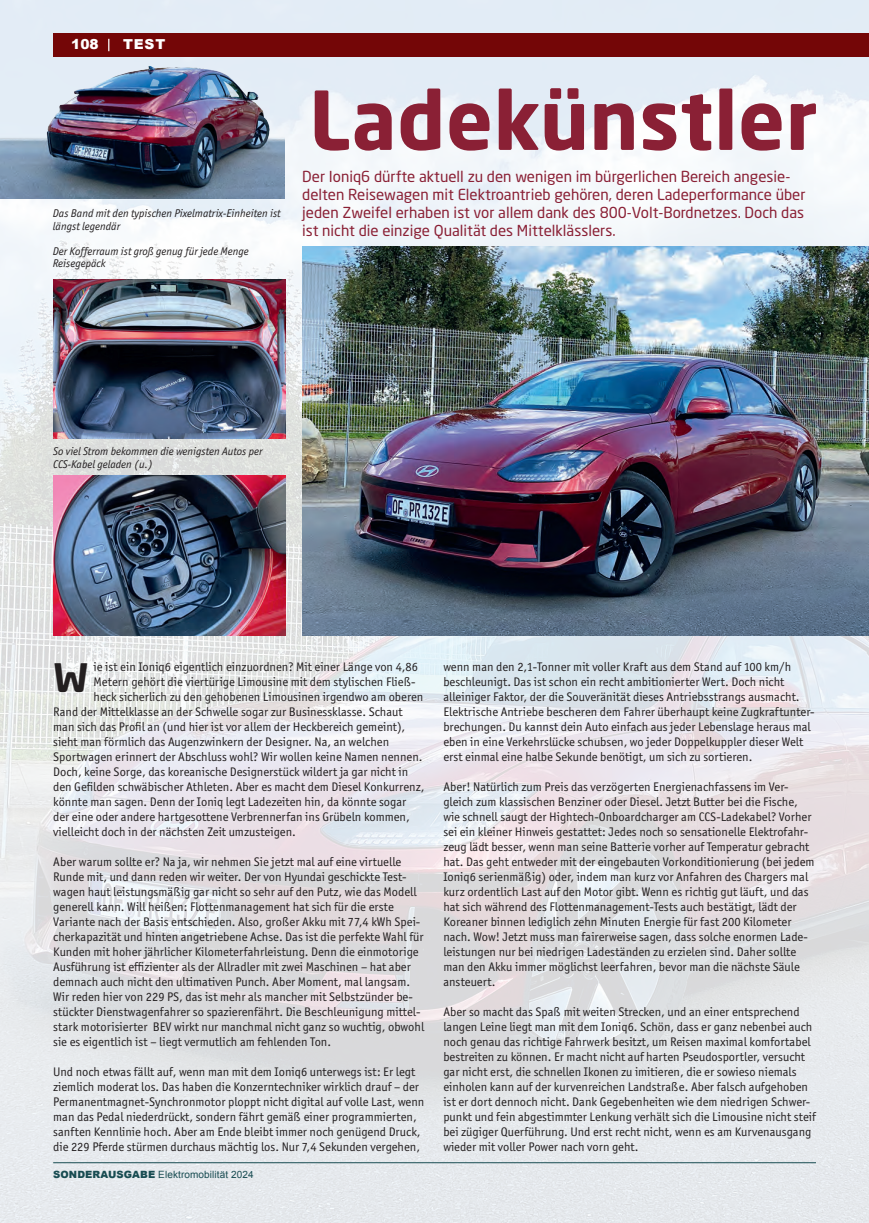
<style>
.page{position:relative;width:869px;height:1223px;background:#fff}
.page>*{position:absolute;margin:0;border:0;box-sizing:border-box;transform-origin:0 0}
.t1{font:700 80px "Neo Sans Std";letter-spacing:.01em;color:#8a2035}
.t2{font:700 38.75px "Neo Sans Std";color:#231f20}
.t3{font:15px/18px "Neo Sans Std";color:#8a2035}
.t4{font:900 13.75px "Arial";letter-spacing:.06em;color:#fff}
.t5{font:12.5px/15px "Officina Sans ITC Std";color:#231f20}
.t6{font:italic 11.25px/12.5px "Officina Sans ITC Std";color:#231f20}
.t7{font:10px "Arial";letter-spacing:.01em;color:#184c52}
.s1{font-weight:900}
</style>
<div class="page">
<img style="left:0;top:0;width:868px;height:1222px">
<img style="left:302px;top:246px;width:566px;height:389px">
<img style="left:0;top:56px;width:285px;height:142px">
<img style="left:53px;top:279px;width:232px;height:160px">
<img style="left:53px;top:476px;width:232px;height:159px">
<div style="left:53px;top:33px;width:815px;height:24px;background:#740607"></div>
<svg style="left:108px;top:39px;width:1px;height:12px"></svg>
<hr style="left:53px;top:1162px;width:762px;height:1px;background:#184c52">
<p class="t4" style="left:71px;top:34px;width:29px">108</p>
<p class="t4" style="left:123px;top:34px;width:44px">TEST</p>
<p class="t6" style="left:53px;top:207px;width:229px">Das Band mit den typischen Pixelmatrix-Einheiten ist längst legendär</p>
<p class="t6" style="left:53px;top:245px;width:197px">Der Kofferraum ist groß genug für jede Menge<br>Reisegepäck</p>
<h1 class="t1" style="left:309px;top:69px;width:510px">Ladekünstler</h1>
<p class="t3" style="left:302px;top:167px;width:504px">Der Ioniq6 dürfte aktuell zu den wenigen im bürgerlichen Bereich angesie&shy;delten Reisewagen mit Elektroantrieb gehören, deren Ladeperformance über jeden Zweifel erhaben ist vor allem dank des 800-Volt-Bordnetzes. Doch das ist nicht die einzige Qualität des Mittelklässlers.</p>
<p class="t6" style="left:53px;top:445px;width:211px">So viel Strom bekommen die wenigsten Autos per<br>CCS-Kabel geladen (u.)</p>
<p class="t5" style="left:94px;top:659px;width:326px">ie ist ein Ioniq6 eigentlich einzuordnen? Mit einer Länge von 4,86</p>
<p class="t5" style="left:94px;top:674px;width:323px">Metern gehört die viertürige Limousine mit dem stylischen Fließ-</p>
<p class="t5" style="left:94px;top:689px;width:331px">heck sicherlich zu den gehobenen Limousinen irgendwo am oberen</p>
<p class="t5" style="left:53px;top:704px;width:351px">Rand der Mittelklasse an der Schwelle sogar zur Businessklasse. Schaut</p>
<p class="t5" style="left:53px;top:719px;width:353px">man sich das Profil an (und hier ist vor allem der Heckbereich gemeint),</p>
<p class="t5" style="left:53px;top:734px;width:337px">sieht man förmlich das Augenzwinkern der Designer. Na, an welchen</p>
<p class="t5" style="left:53px;top:749px;width:370px">Sportwagen erinnert der Abschluss wohl? Wir wollen keine Namen nennen.</p>
<p class="t5" style="left:53px;top:764px;width:356px">Doch, keine Sorge, das koreanische Designerstück wildert ja gar nicht in</p>
<p class="t5" style="left:53px;top:779px;width:372px">den Gefilden schwäbischer Athleten. Aber es macht dem Diesel Konkurrenz,</p>
<p class="t5" style="left:53px;top:794px;width:354px">könnte man sagen. Denn der Ioniq legt Ladezeiten hin, da könnte sogar</p>
<p class="t5" style="left:53px;top:809px;width:358px">der eine oder andere hartgesottene Verbrennerfan ins Grübeln kommen,</p>
<p class="t5" style="left:53px;top:824px;width:244px">vielleicht doch in der nächsten Zeit umzusteigen.</p>
<p class="t5" style="left:53px;top:854px;width:372px">Aber warum sollte er? Na ja, wir nehmen Sie jetzt mal auf eine virtuelle Runde mit, und dann reden wir weiter. Der von Hyundai geschickte Test&shy;wagen haut leistungsmäßig gar nicht so sehr auf den Putz, wie das Modell generell kann. Will heißen: Flottenmanagement hat sich für die erste Variante nach der Basis entschieden. Also, großer Akku mit 77,4 kWh Spei&shy;cherkapazität und hinten angetriebene Achse. Das ist die perfekte Wahl für Kunden mit hoher jährlicher Kilometerfahrleistung. Denn die einmotorige Ausführung ist effizienter als der Allradler mit zwei Maschinen – hat aber demnach auch nicht den ultimativen Punch. Aber Moment, mal langsam.<br>Wir reden hier von 229 PS, das ist mehr als mancher mit Selbstzünder be&shy;stückter Dienstwagenfahrer so spazierenfährt. Die Beschleunigung mittel&shy;stark motorisierter BEV wirkt nur manchmal nicht ganz so wuchtig, obwohl sie es eigentlich ist – liegt vermutlich am fehlenden Ton.</p>
<p class="t5" style="left:53px;top:1064px;width:372px">Und noch etwas fällt auf, wenn man mit dem Ioniq6 unterwegs ist: Er legt ziemlich moderat los. Das haben die Konzerntechniker wirklich drauf – der Permanentmagnet-Synchronmotor ploppt nicht digital auf volle Last, wenn man das Pedal niederdrückt, sondern fährt gemäß einer programmierten, sanften Kennlinie hoch. Aber am Ende bleibt immer noch genügend Druck, die 229 Pferde stürmen durchaus mächtig los. Nur 7,4 Sekunden vergehen,</p>
<h2 class="t2" style="left:53px;top:652px;width:36px">W</h2>
<p class="t7" style="left:53px;top:1167px;width:202px"><span class="s1">SONDERAUSGABE</span> Elektromobilität 2024</p>
<p class="t5" style="left:443px;top:659px;width:372px">wenn man den 2,1-Tonner mit voller Kraft aus dem Stand auf 100 km/h beschleunigt. Das ist schon ein recht ambitionierter Wert. Doch nicht alleiniger Faktor, der die Souveränität dieses Antriebsstrangs ausmacht.<br>Elektrische Antriebe bescheren dem Fahrer überhaupt keine Zugkraftunter&shy;brechungen. Du kannst dein Auto einfach aus jeder Lebenslage heraus mal eben in eine Verkehrslücke schubsen, wo jeder Doppelkuppler dieser Welt erst einmal eine halbe Sekunde benötigt, um sich zu sortieren.</p>
<p class="t5" style="left:443px;top:779px;width:372px">Aber! Natürlich zum Preis das verzögerten Energienachfassens im Ver&shy;gleich zum klassischen Benziner oder Diesel. Jetzt Butter bei die Fische, wie schnell saugt der Hightech-Onboardcharger am CCS-Ladekabel? Vorher sei ein kleiner Hinweis gestattet: Jedes noch so sensationelle Elektrofahr&shy;zeug lädt besser, wenn man seine Batterie vorher auf Temperatur gebracht hat. Das geht entweder mit der eingebauten Vorkonditionierung (bei jedem Ioniq6 serienmäßig) oder, indem man kurz vor Anfahren des Chargers mal kurz ordentlich Last auf den Motor gibt. Wenn es richtig gut läuft, und das hat sich während des Flottenmanagement-Tests auch bestätigt, lädt der Koreaner binnen lediglich zehn Minuten Energie für fast 200 Kilometer nach. Wow! Jetzt muss man fairerweise sagen, dass solche enormen Lade&shy;leistungen nur bei niedrigen Ladeständen zu erzielen sind. Daher sollte man den Akku immer möglichst leerfahren, bevor man die nächste Säule ansteuert.</p>
<p class="t5" style="left:443px;top:1004px;width:374px">Aber so macht das Spaß mit weiten Strecken, und an einer entsprechend langen Leine liegt man mit dem Ioniq6. Schön, dass er ganz nebenbei auch noch genau das richtige Fahrwerk besitzt, um Reisen maximal komfortabel bestreiten zu können. Er macht nicht auf harten Pseudosportler, versucht gar nicht erst, die schnellen Ikonen zu imitieren, die er sowieso niemals einholen kann auf der kurvenreichen Landstraße. Aber falsch aufgehoben ist er dort dennoch nicht. Dank Gegebenheiten wie dem niedrigen Schwer&shy;punkt und fein abgestimmter Lenkung verhält sich die Limousine nicht steif bei zügiger Querführung. Und erst recht nicht, wenn es am Kurvenausgang wieder mit voller Power nach vorn geht.</p>
</div>
